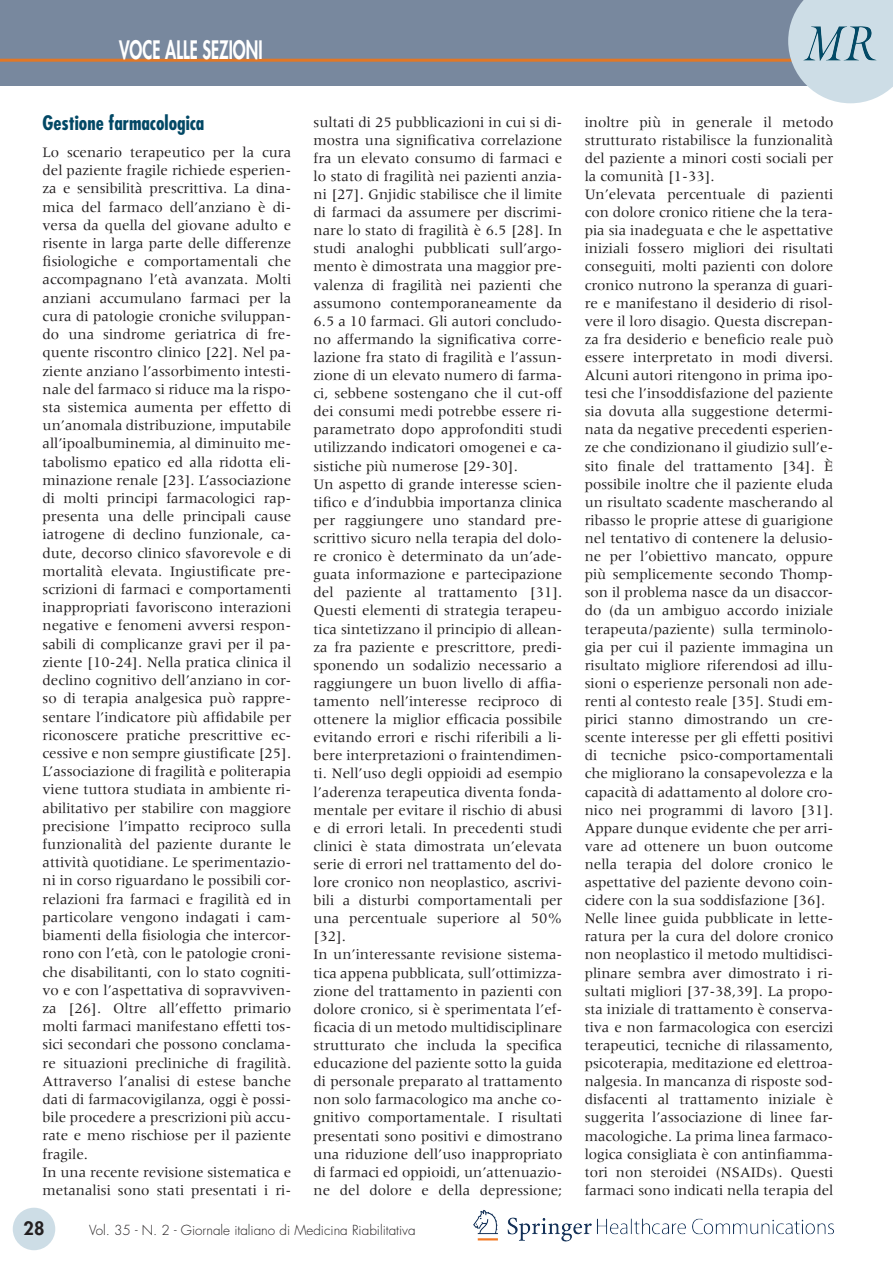
<style>
.page{position:relative;width:893px;height:1263px;background:#fff}
.page>*{position:absolute;margin:0;border:0;box-sizing:border-box;transform-origin:0 0}
.t1{font:800 24.75px "Futura";color:#fff;scale:.67 1}
.t2{font:700 condensed 19.5px "Futura";color:#024865}
.t3{font:800 18px "Futura";color:#231f20}
.t4{font:15px/18.1px "Meridien";color:#231f20}
.t5{font:300 13.5px "Futura";color:#231f20}
</style>
<div class="page">
<div style="left:0;top:0;width:893px;height:85px;background:#78889e"></div>
<hr style="left:0;top:59px;width:804px;height:3px;background:#e27725">
<svg style="left:788px;top:0;width:105px;height:103px"></svg>
<img style="left:473px;top:1210px;width:361px;height:32px">
<div style="left:13px;top:1208px;width:42px;height:42px;background:#cddde6;border-radius:50%"></div>
<h1 class="t1" style="left:119px;top:33px;width:216px">VOCE ALLE SEZIONI</h1>
<h2 class="t2" style="left:43px;top:111px;width:163px">Gestione farmacologica</h2>
<p class="t4" style="left:43px;top:143px;width:250px">Lo scenario terapeutico per la cura del paziente fragile richiede esperien&shy;za e sensibilità prescrittiva. La dina&shy;mica del farmaco dell’anziano è di&shy;versa da quella del giovane adulto e risente in larga parte delle differenze fisiologiche e comportamentali che accompagnano l’età avanzata. Molti anziani accumulano farmaci per la cura di patologie croniche sviluppan&shy;do una sindrome geriatrica di fre&shy;quente riscontro clinico [22]. Nel pa&shy;ziente anziano l’assorbimento intesti&shy;nale del farmaco si riduce ma la rispo&shy;sta sistemica aumenta per effetto di un’anomala distribuzione, imputabile all’ipoalbuminemia, al diminuito me&shy;tabolismo epatico ed alla ridotta eli&shy;minazione renale [23]. L’associazione di molti principi farmacologici rap&shy;presenta una delle principali cause iatrogene di declino funzionale, ca&shy;dute, decorso clinico sfavorevole e di mortalità elevata. Ingiustificate pre&shy;scrizioni di farmaci e comportamenti inappropriati favoriscono interazioni negative e fenomeni avversi respon&shy;sabili di complicanze gravi per il pa&shy;ziente [10-24]. Nella pratica clinica il declino cognitivo dell’anziano in cor&shy;so di terapia analgesica può rappre&shy;sentare l’indicatore più affidabile per riconoscere pratiche prescrittive ec&shy;cessive e non sempre giustificate [25].<br>L’associazione di fragilità e politerapia viene tuttora studiata in ambiente ri&shy;abilitativo per stabilire con maggiore precisione l’impatto reciproco sulla funzionalità del paziente durante le attività quotidiane. Le sperimentazio&shy;ni in corso riguardano le possibili cor&shy;relazioni fra farmaci e fragilità ed in particolare vengono indagati i cam&shy;biamenti della fisiologia che intercor&shy;rono con l’età, con le patologie croni&shy;che disabilitanti, con lo stato cogniti&shy;vo e con l’aspettativa di sopravviven&shy;za [26]. Oltre all’effetto primario molti farmaci manifestano effetti tos&shy;sici secondari che possono conclama&shy;re situazioni precliniche di fragilità.<br>Attraverso l’analisi di estese banche dati di farmacovigilanza, oggi è possi&shy;bile procedere a prescrizioni più accu&shy;rate e meno rischiose per il paziente fragile.<br>In una recente revisione sistematica e metanalisi sono stati presentati i ri-</p>
<p class="t4" style="left:314px;top:113px;width:250px">sultati di 25 pubblicazioni in cui si di&shy;mostra una significativa correlazione fra un elevato consumo di farmaci e lo stato di fragilità nei pazienti anzia&shy;ni [27]. Gnjidic stabilisce che il limite di farmaci da assumere per discrimi&shy;nare lo stato di fragilità è 6.5 [28]. In studi analoghi pubblicati sull’argo&shy;mento è dimostrata una maggior pre&shy;valenza di fragilità nei pazienti che assumono contemporaneamente da 6.5 a 10 farmaci. Gli autori concludo&shy;no affermando la significativa corre&shy;lazione fra stato di fragilità e l’assun&shy;zione di un elevato numero di farma&shy;ci, sebbene sostengano che il cut-off dei consumi medi potrebbe essere ri&shy;parametrato dopo approfonditi studi utilizzando indicatori omogenei e ca&shy;sistiche più numerose [29-30].<br>Un aspetto di grande interesse scien&shy;tifico e d’indubbia importanza clinica per raggiungere uno standard pre&shy;scrittivo sicuro nella terapia del dolo&shy;re cronico è determinato da un’ade&shy;guata informazione e partecipazione del paziente al trattamento [31].<br>Questi elementi di strategia terapeu&shy;tica sintetizzano il principio di allean&shy;za fra paziente e prescrittore, predi&shy;sponendo un sodalizio necessario a raggiungere un buon livello di affia&shy;tamento nell’interesse reciproco di ottenere la miglior efficacia possibile evitando errori e rischi riferibili a li&shy;bere interpretazioni o fraintendimen&shy;ti. Nell’uso degli oppioidi ad esempio l’aderenza terapeutica diventa fonda&shy;mentale per evitare il rischio di abusi e di errori letali. In precedenti studi clinici è stata dimostrata un’elevata serie di errori nel trattamento del do&shy;lore cronico non neoplastico, ascrivi&shy;bili a disturbi comportamentali per una percentuale superiore al 50% [32].<br>In un’interessante revisione sistema&shy;tica appena pubblicata, sull’ottimizza&shy;zione del trattamento in pazienti con dolore cronico, si è sperimentata l’ef&shy;ficacia di un metodo multidisciplinare strutturato che includa la specifica educazione del paziente sotto la guida di personale preparato al trattamento non solo farmacologico ma anche co&shy;gnitivo comportamentale. I risultati presentati sono positivi e dimostrano una riduzione dell’uso inappropriato di farmaci ed oppioidi, un’attenuazio&shy;ne del dolore e della depressione;</p>
<p class="t3" style="left:24px;top:1216px;width:22px">28</p>
<p class="t5" style="left:89px;top:1221px;width:328px">Vol. 35 - N. 2 - Giornale italiano di Medicina Riabilitativa</p>
<p class="t4" style="left:585px;top:113px;width:250px">inoltre più in generale il metodo strutturato ristabilisce la funzionalità del paziente a minori costi sociali per la comunità [1-33].<br>Un’elevata percentuale di pazienti con dolore cronico ritiene che la tera&shy;pia sia inadeguata e che le aspettative iniziali fossero migliori dei risultati conseguiti, molti pazienti con dolore cronico nutrono la speranza di guari&shy;re e manifestano il desiderio di risol&shy;vere il loro disagio. Questa discrepan&shy;za fra desiderio e beneficio reale può essere interpretato in modi diversi.<br>Alcuni autori ritengono in prima ipo&shy;tesi che l’insoddisfazione del paziente sia dovuta alla suggestione determi&shy;nata da negative precedenti esperien&shy;ze che condizionano il giudizio sull’e&shy;sito finale del trattamento [34]. È possibile inoltre che il paziente eluda un risultato scadente mascherando al ribasso le proprie attese di guarigione nel tentativo di contenere la delusio&shy;ne per l’obiettivo mancato, oppure più semplicemente secondo Thomp&shy;son il problema nasce da un disaccor&shy;do (da un ambiguo accordo iniziale terapeuta/paziente) sulla terminolo&shy;gia per cui il paziente immagina un risultato migliore riferendosi ad illu&shy;sioni o esperienze personali non ade&shy;renti al contesto reale [35]. Studi em&shy;pirici stanno dimostrando un cre&shy;scente interesse per gli effetti positivi di tecniche psico-comportamentali che migliorano la consapevolezza e la capacità di adattamento al dolore cro&shy;nico nei programmi di lavoro [31].<br>Appare dunque evidente che per arri&shy;vare ad ottenere un buon outcome nella terapia del dolore cronico le aspettative del paziente devono coin&shy;cidere con la sua soddisfazione [36].<br>Nelle linee guida pubblicate in lette&shy;ratura per la cura del dolore cronico non neoplastico il metodo multidisci&shy;plinare sembra aver dimostrato i ri&shy;sultati migliori [37-38,39]. La propo&shy;sta iniziale di trattamento è conserva&shy;tiva e non farmacologica con esercizi terapeutici, tecniche di rilassamento, psicoterapia, meditazione ed elettroa&shy;nalgesia. In mancanza di risposte sod&shy;disfacenti al trattamento iniziale è suggerita l’associazione di linee far&shy;macologiche. La prima linea farmaco&shy;logica consigliata è con antinfiamma&shy;tori non steroidei (NSAIDs). Questi farmaci sono indicati nella terapia del</p>
</div>
